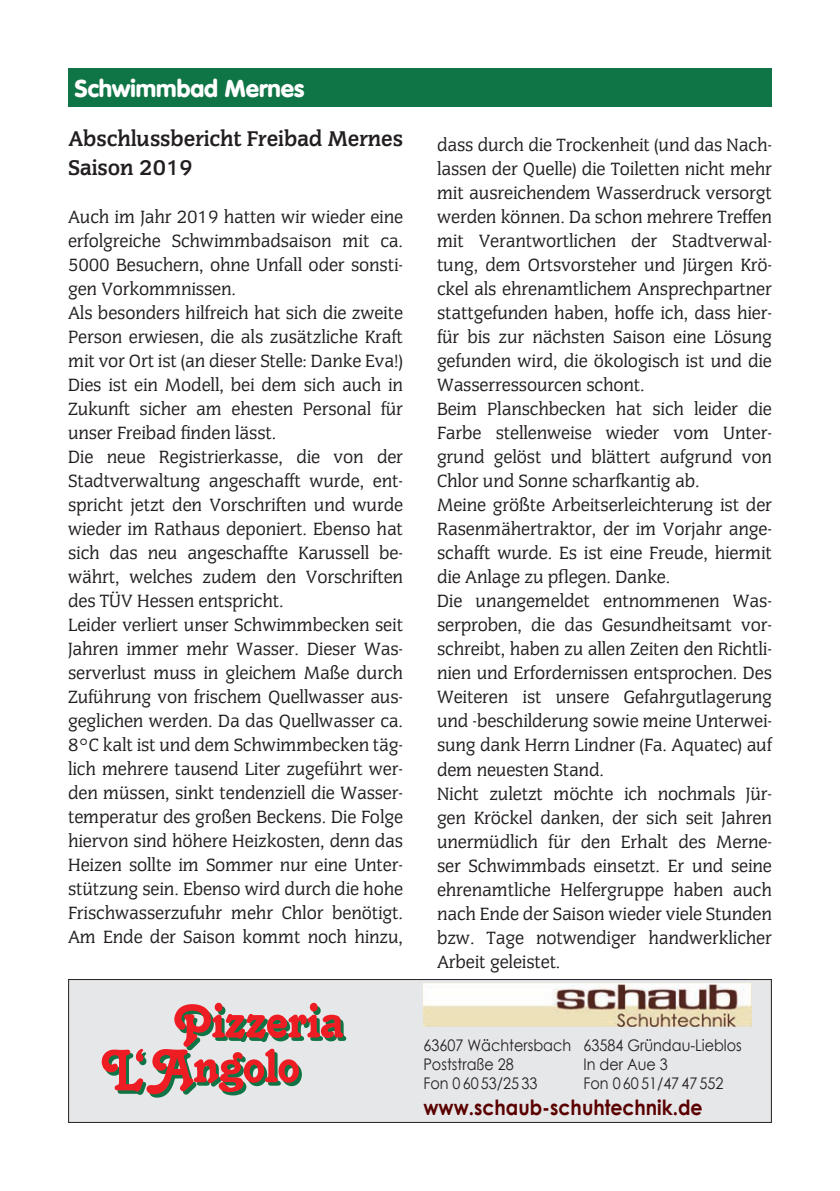
<style>
.page{position:relative;width:840px;height:1191px;background:#fff}
.page>*{position:absolute;margin:0;border:0;box-sizing:border-box;transform-origin:0 0}
.t1{font:61px "Tango EF";color:#107546}
.t2{font:24px/28.8px "Cg Congress Bd";color:#231f20}
.t3{font:900 24px "VAG Rounded";color:#fff}
.t4{font:700 21px "Century Gothic";color:#5b0000;scale:.9 1}
.t5{font:20px/24px "Cg Congress";color:#231f20}
.t6{font:16px/19.2px "Century Gothic";color:#231f20;scale:.9 1}
</style>
<div class="page">
<div style="left:68px;top:979px;width:703px;height:144px;background:#e6e7e9;border:1px solid #231f20"></div>
<img style="left:423px;top:983px;width:328px;height:43px">
<div style="left:68px;top:68px;width:703px;height:38px;background:#107546"></div>
<p class="t3" style="left:75px;top:74px;width:231px">Schwimmbad Mernes</p>
<p class="t2" style="left:68px;top:123px;width:336px">Abschlussbericht Freibad Mernes<br>Saison 2019</p>
<p class="t5" style="left:68px;top:204px;width:336px">Auch im Jahr 2019 hatten wir wieder eine erfolgreiche Schwimmbadsaison mit ca.<br>5000 Besuchern, ohne Unfall oder sonsti&shy;gen Vorkommnissen.<br>Als besonders hilfreich hat sich die zweite Person erwiesen, die als zusätzliche Kraft mit vor Ort ist (an dieser Stelle: Danke Eva!)<br>Dies ist ein Modell, bei dem sich auch in Zukunft sicher am ehesten Personal für unser Freibad finden lässt.<br>Die neue Registrierkasse, die von der Stadtverwaltung angeschafft wurde, ent&shy;spricht jetzt den Vorschriften und wurde wieder im Rathaus deponiert. Ebenso hat sich das neu angeschaffte Karussell be&shy;währt, welches zudem den Vorschriften des TÜV Hessen entspricht.<br>Leider verliert unser Schwimmbecken seit Jahren immer mehr Wasser. Dieser Was&shy;serverlust muss in gleichem Maße durch Zuführung von frischem Quellwasser aus&shy;geglichen werden. Da das Quellwasser ca.<br>8°C kalt ist und dem Schwimmbecken täg&shy;lich mehrere tausend Liter zugeführt wer&shy;den müssen, sinkt tendenziell die Wasser&shy;temperatur des großen Beckens. Die Folge hiervon sind höhere Heizkosten, denn das Heizen sollte im Sommer nur eine Unter&shy;stützung sein. Ebenso wird durch die hohe Frischwasserzufuhr mehr Chlor benötigt.<br>Am Ende der Saison kommt noch hinzu,</p>
<h1 class="t1" style="left:177px;top:994px;width:171px">Pizzeria</h1>
<h1 class="t1" style="left:104px;top:1039px;width:200px">L‘Angolo</h1>
<p class="t5" style="left:437px;top:132px;width:336px">dass durch die Trockenheit (und das Nach&shy;lassen der Quelle) die Toiletten nicht mehr mit ausreichendem Wasserdruck versorgt werden können. Da schon mehrere Treffen mit Verantwortlichen der Stadtverwal&shy;tung, dem Ortsvorsteher und Jürgen Krö&shy;ckel als ehrenamtlichem Ansprechpartner stattgefunden haben, hoffe ich, dass hier&shy;für bis zur nächsten Saison eine Lösung gefunden wird, die ökologisch ist und die Wasserressourcen schont.<br>Beim Planschbecken hat sich leider die Farbe stellenweise wieder vom Unter&shy;grund gelöst und blättert aufgrund von Chlor und Sonne scharfkantig ab.<br>Meine größte Arbeitserleichterung ist der Rasenmähertraktor, der im Vorjahr ange&shy;schafft wurde. Es ist eine Freude, hiermit die Anlage zu pflegen. Danke.<br>Die unangemeldet entnommenen Was&shy;serproben, die das Gesundheitsamt vor&shy;schreibt, haben zu allen Zeiten den Richtli&shy;nien und Erfordernissen entsprochen. Des Weiteren ist unsere Gefahrgutlagerung und -beschilderung sowie meine Unterwei&shy;sung dank Herrn Lindner (Fa. Aquatec) auf dem neuesten Stand.<br>Nicht zuletzt möchte ich nochmals Jür&shy;gen Kröckel danken, der sich seit Jahren unermüdlich für den Erhalt des Merne&shy;ser Schwimmbads einsetzt. Er und seine ehrenamtliche Helfergruppe haben auch nach Ende der Saison wieder viele Stunden bzw. Tage notwendiger handwerklicher Arbeit geleistet.</p>
<p class="t6" style="left:583px;top:1035px;width:177px">63584 Gründau-Lieblos<br>In der Aue 3</p>
<p class="t6" style="left:423px;top:1035px;width:165px">63607 Wächtersbach<br>Poststraße 28<br>Fon 0 60 53/25 33</p>
<p class="t4" style="left:423px;top:1094px;width:311px">www.schaub-schuhtechnik.de</p>
<p class="t6" style="left:583px;top:1073px;width:157px">Fon 0 60 51/47 47 552</p>
</div>
